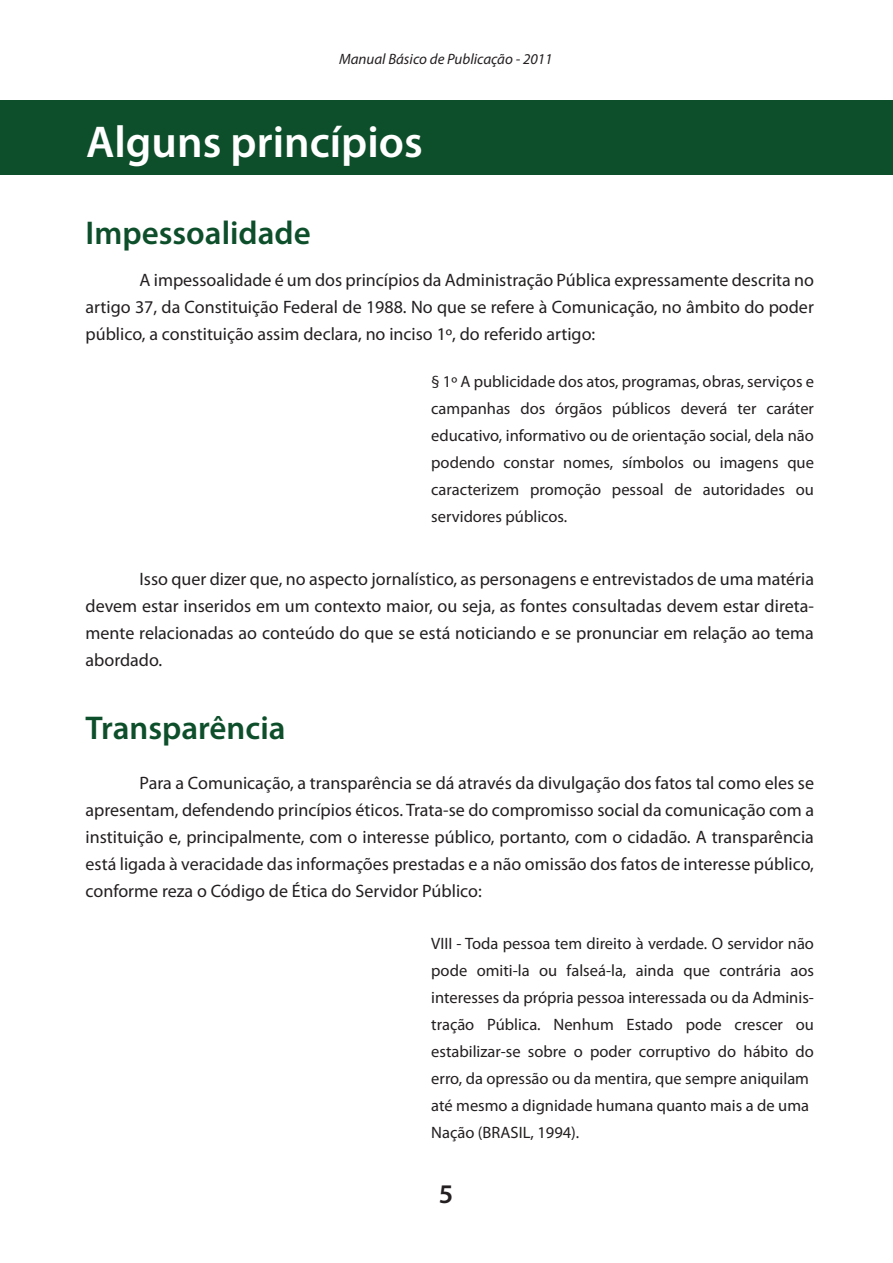
<style>
.page{position:relative;width:893px;height:1263px;background:#fff}
.page>*{position:absolute;margin:0;border:0;box-sizing:border-box;transform-origin:0 0}
.t1{font:600 44.7px "Myriad Pro";color:#fff}
.t2{font:600 33px "Myriad Pro";color:#0e4f2b}
.t3{font:600 27px "Myriad Pro";color:#231f20}
.t4{font:18px/27px "Myriad Pro";color:#231f20;text-align:justify}
.t5{font:16.5px/27px "Myriad Pro";color:#231f20;text-align:justify}
.t6{font:italic 15px "Myriad Pro";color:#231f20}
</style>
<div class="page">
<div style="left:0;top:101px;width:893px;height:74px;background:#0e4f2b"></div>
<p class="t6" style="left:339px;top:50px;width:215px">Manual Básico de Publicação - 2011</p>
<h1 class="t1" style="left:86px;top:114px;width:338px">Alguns princípios</h1>
<h2 class="t2" style="left:86px;top:212px;width:227px">Impessoalidade</h2>
<p class="t4" style="left:86px;top:266px;width:730px;text-indent:54px">A impessoalidade é um dos princípios da Administração Pública expressamente descrita no artigo 37, da Constituição Federal de 1988. No que se refere à Comunicação, no âmbito do poder público, a constituição assim declara, no inciso 1º, do referido artigo:</p>
<p class="t5" style="left:431px;top:368px;width:384px">§ 1º A publicidade dos atos, programas, obras, serviços e campanhas dos órgãos públicos deverá ter caráter educativo, informativo ou de orientação social, dela não podendo constar nomes, símbolos ou imagens que caracterizem promoção pessoal de autoridades ou servidores públicos.</p>
<p class="t4" style="left:86px;top:565px;width:730px;text-indent:54px">Isso quer dizer que, no aspecto jornalístico, as personagens e entrevistados de uma matéria devem estar inseridos em um contexto maior, ou seja, as fontes consultadas devem estar direta&shy;mente relacionadas ao conteúdo do que se está noticiando e se pronunciar em relação ao tema abordado.</p>
<h2 class="t2" style="left:86px;top:707px;width:201px">Transparência</h2>
<p class="t4" style="left:86px;top:769px;width:730px;text-indent:54px">Para a Comunicação, a transparência se dá através da divulgação dos fatos tal como eles se apresentam, defendendo princípios éticos. Trata-se do compromisso social da comunicação com a instituição e, principalmente, com o interesse público, portanto, com o cidadão. A transparência está ligada à veracidade das informações prestadas e a não omissão dos fatos de interesse público, conforme reza o Código de Ética do Servidor Público:</p>
<p class="t5" style="left:431px;top:930px;width:384px;text-align:left">VIII - Toda pessoa tem direito à verdade. O servidor não pode omiti-la ou falseá-la, ainda que contrária aos interesses da própria pessoa interessada ou da Adminis&shy;tração Pública. Nenhum Estado pode crescer ou estabilizar-se sobre o poder corruptivo do hábito do erro, da opressão ou da mentira, que sempre aniquilam até mesmo a dignidade humana quanto mais a de uma Nação (BRASIL, 1994).</p>
<h3 class="t3" style="left:439px;top:1176px;width:16px">5</h3>
</div>
